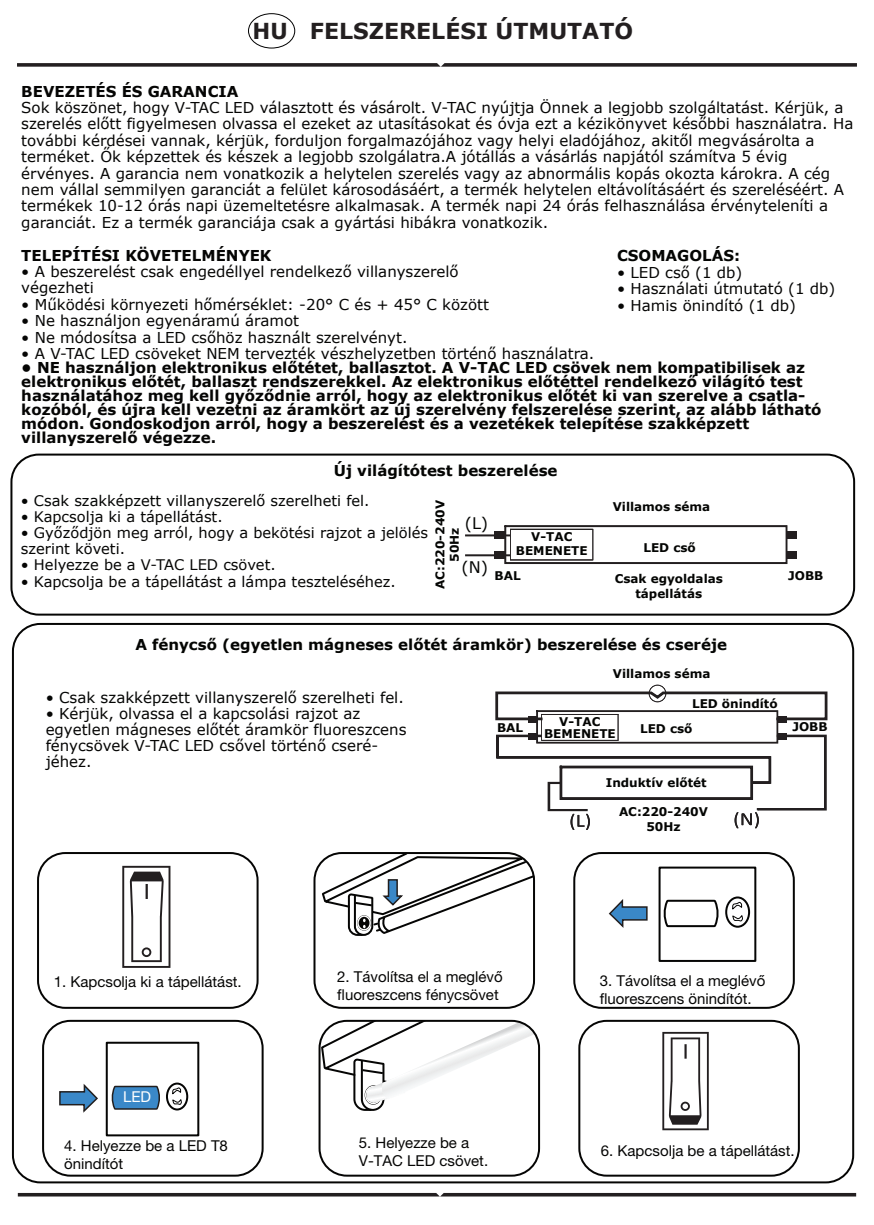
<style>
.page{position:relative;width:874px;height:1225px;background:#fff}
.page>*{position:absolute;margin:0;border:0;box-sizing:border-box;transform-origin:0 0}
.t1{font:700 22px "Verdana";color:#231f20}
.t2{font:16px "Verdana";color:#040503}
.t3{font:15px/16.4px "Verdana";color:#050504}
.t4{font:700 15px/14px "Verdana";color:#050504}
.t5{font:15px/18px "Helvetica Neue LT Pro";color:#050504}
.t6{font:700 15px "Verdana";color:#040503}
.t7{font:15px "Verdana";color:#040504}
.t8{font:15px "Helvetica Neue LT Pro";color:#fff}
.t9{font:14.6px/16px "Verdana";color:#050504}
.t10{font:14.6px "Verdana";color:#040504}
.t11{font:700 12px/14.4px "Verdana";color:#040503;text-align:center}
.s1{color:#040504}
</style>
<div class="page">
<svg style="left:17px;top:63px;width:839px;height:4px"></svg>
<hr style="left:18px;top:1193px;width:837px;height:3px;background:#231f20">
<div style="left:37px;top:852px;width:221px;height:156px;border:2px solid #050504;border-radius:27px"></div>
<div style="left:313px;top:852px;width:221px;height:156px;border:2px solid #050504;border-radius:27px"></div>
<div style="left:573px;top:852px;width:221px;height:156px;border:2px solid #050504;border-radius:27px"></div>
<svg style="left:122px;top:866px;width:48px;height:102px"></svg>
<svg style="left:319px;top:852px;width:216px;height:85px"></svg>
<div style="left:724px;top:896px;width:25px;height:31px;border:2px solid #050504;border-radius:50%"></div>
<svg style="left:731px;top:901px;width:12px;height:20px"></svg>
<svg style="left:663px;top:899px;width:56px;height:29px"></svg>
<div style="left:658px;top:866px;width:98px;height:96px;border:2px solid #050504"></div>
<svg style="left:608px;top:899px;width:40px;height:29px"></svg>
<div style="left:42px;top:1020px;width:221px;height:156px;border:2px solid #050504;border-radius:27px"></div>
<svg style="left:321px;top:1022px;width:214px;height:89px"></svg>
<div style="left:318px;top:1020px;width:222px;height:156px;border:2px solid #050504;border-radius:27px"></div>
<div style="left:578px;top:1020px;width:221px;height:156px;border:2px solid #050504;border-radius:27px"></div>
<svg style="left:662px;top:1032px;width:46px;height:98px"></svg>
<div style="left:166px;top:1082px;width:22px;height:28px;border:2px solid #050504;border-radius:50%"></div>
<svg style="left:172px;top:1087px;width:10px;height:18px"></svg>
<svg style="left:111px;top:1085px;width:49px;height:25px"></svg>
<div style="left:106px;top:1041px;width:93px;height:95px;border:2px solid #050504"></div>
<svg style="left:59px;top:1084px;width:39px;height:29px"></svg>
<svg style="left:495px;top:685px;width:333px;height:145px"></svg>
<svg style="left:504px;top:525px;width:283px;height:39px"></svg>
<div style="left:494px;top:531px;width:11px;height:8px;background:#231f20"></div>
<div style="left:494px;top:551px;width:11px;height:8px;background:#231f20"></div>
<div style="left:786px;top:531px;width:10px;height:8px;background:#231f20"></div>
<div style="left:786px;top:551px;width:10px;height:8px;background:#231f20"></div>
<hr style="left:465px;top:534px;width:44px;height:2px;background:#231f20">
<hr style="left:465px;top:554px;width:44px;height:2px;background:#231f20">
<div style="left:10px;top:453px;width:844px;height:162px;border:2px solid #050504;border-radius:27px"></div>
<div style="left:248px;top:13px;width:47px;height:35px;border:1px solid #000;border-radius:50%"></div>
<h1 class="t1" style="left:252px;top:16px;width:382px">HU FELSZERELÉSI ÚTMUTATÓ</h1>
<p class="t4" style="left:21px;top:84px;width:218px">BEVEZETÉS ÉS GARANCIA</p>
<p class="t3" style="left:21px;top:99px;width:833px">Sok köszönet, hogy V-TAC LED választott és vásárolt. V-TAC nyújtja Önnek a legjobb szolgáltatást. Kérjük, a szerelés előtt figyelmesen olvassa el ezeket az utasításokat és óvja ezt a kézikönyvet későbbi használatra. Ha további kérdései vannak, kérjük, forduljon forgalmazójához vagy helyi eladójához, akitől megvásárolta a terméket. Ők képzettek és készek a legjobb szolgálatra.A jótállás a vásárlás napjától számítva 5 évig érvényes. A garancia nem vonatkozik a helytelen szerelés vagy az abnormális kopás okozta károkra. A cég nem vállal semmilyen garanciát a felület károsodásáért, a termék helytelen eltávolításáért és szereléséért. A termékek 10-12 órás napi üzemeltetésre alkalmasak. A termék napi 24 órás felhasználása érvényteleníti a garanciát. Ez a termék garanciája csak a gyártási hibákra vonatkozik.</p>
<p class="t4" style="left:21px;top:248px;width:251px">TELEPÍTÉSI KÖVETELMÉNYEK</p>
<p class="t3" style="left:21px;top:263px;width:438px">• A beszerelést csak engedéllyel rendelkező villanyszerelő végezheti</p>
<p class="t3" style="left:21px;top:296px;width:469px">• Működési környezeti hőmérséklet: -20° C és + 45° C között</p>
<p class="t3" style="left:21px;top:312px;width:279px">• Ne használjon egyenáramú áramot</p>
<p class="t3" style="left:21px;top:329px;width:387px">• Ne módosítsa a LED csőhöz használt szerelvényt.</p>
<p class="t3" style="left:21px;top:345px;width:574px">• A V-TAC LED csöveket NEM tervezték vészhelyzetben történő használatra.</p>
<p class="t4" style="left:21px;top:360px;width:801px">• NE használjon elektronikus előtétet, ballasztot. A V-TAC LED csövek nem kompatibilisek az elektronikus előtét, ballaszt rendszerekkel. Az elektronikus előtéttel rendelkező világító test használatához meg kell győződnie arról, hogy az elektronikus előtét ki van szerelve a csatla&shy;kozóból, és újra kell vezetni az áramkört az új szerelvény felszerelése szerint, az alább látható módon. Gondoskodjon arról, hogy a beszerelést és a vezetékek telepítése szakképzett villanyszerelő végezze.</p>
<p class="t6" style="left:616px;top:245px;width:124px">CSOMAGOLÁS:</p>
<p class="t3" style="left:616px;top:264px;width:127px">• LED cső (1 db)</p>
<p class="t3" style="left:616px;top:280px;width:220px">• Használati útmutató (1 db)</p>
<p class="t3" style="left:616px;top:297px;width:180px">• Hamis önindító (1 db)</p>
<p class="t6" style="left:334px;top:460px;width:225px">Új világítótest beszerelése</p>
<p class="t10" style="left:21px;top:490px;width:350px">• Csak szakképzett villanyszerelő szerelheti fel.</p>
<p class="t9" style="left:21px;top:509px;width:203px"><span class="s1">•</span> Kapcsolja ki a tápellátást.</p>
<p class="t9" style="left:21px;top:525px;width:408px">• Győződjön meg arról, hogy a bekötési rajzot a jelölés szerint követi.</p>
<p class="t9" style="left:21px;top:557px;width:256px">• Helyezze be a V-TAC LED csövet.</p>
<p class="t9" style="left:21px;top:573px;width:376px">• Kapcsolja be a tápellátást a lámpa teszteléséhez.</p>
<p class="t11" style="left:432px;top:589px;width:90px;rotate:-90deg">AC:220-240V<br>50Hz</p>
<p class="t2" style="left:464px;top:512px;width:25px">(L)</p>
<p class="t2" style="left:461px;top:556px;width:28px">(N)</p>
<p class="t11" style="left:515px;top:530px;width:73px">V-TAC<br>BEMENETE</p>
<p class="t11" style="left:612px;top:499px;width:99px">Villamos séma</p>
<p class="t11" style="left:643px;top:540px;width:54px">LED cső</p>
<p class="t11" style="left:494px;top:568px;width:28px">BAL</p>
<p class="t11" style="left:787px;top:568px;width:37px">JOBB</p>
<p class="t11" style="left:614px;top:571px;width:110px">Csak egyoldalas tápellátás</p>
<p class="t6" style="left:135px;top:634px;width:593px">A fénycső (egyetlen mágneses előtét áramkör) beszerelése és cseréje</p>
<p class="t7" style="left:46px;top:687px;width:359px">• Csak szakképzett villanyszerelő szerelheti fel.</p>
<p class="t3" style="left:46px;top:705px;width:362px">• Kérjük, olvassa el a kapcsolási rajzot az egyetlen mágneses előtét áramkör fluoreszcens fénycsövek V-TAC LED csővel történő cseré&shy;jéhez.</p>
<p class="t11" style="left:612px;top:666px;width:99px">Villamos séma</p>
<p class="t11" style="left:691px;top:696px;width:87px">LED önindító</p>
<p class="t11" style="left:543px;top:715px;width:73px;line-height:12px">V-TAC<br>BEMENETE</p>
<p class="t11" style="left:497px;top:720px;width:28px">BAL</p>
<p class="t11" style="left:792px;top:719px;width:37px">JOBB</p>
<p class="t11" style="left:639px;top:721px;width:54px">LED cső</p>
<p class="t11" style="left:605px;top:775px;width:102px">Induktív előtét</p>
<p class="t11" style="left:618px;top:804px;width:90px">AC:220-240V<br>50Hz</p>
<p class="t5" style="left:54px;top:972px;width:189px">1. Kapcsolja ki a tápellátást.</p>
<p class="t5" style="left:337px;top:967px;width:167px">2. Távolítsa el a meglévő fluoreszcens fénycsövet</p>
<p class="t5" style="left:599px;top:971px;width:167px">3. Távolítsa el a meglévő fluoreszcens önindítót.</p>
<p class="t8" style="left:123px;top:1087px;width:30px">LED</p>
<p class="t5" style="left:358px;top:1133px;width:131px">5. Helyezze be a<br>V-TAC LED csövet.</p>
<p class="t5" style="left:64px;top:1136px;width:165px">4. Helyezze be a LED T8 önindítót</p>
<p class="t5" style="left:600px;top:1141px;width:195px">6. Kapcsolja be a tápellátást.</p>
</div>
